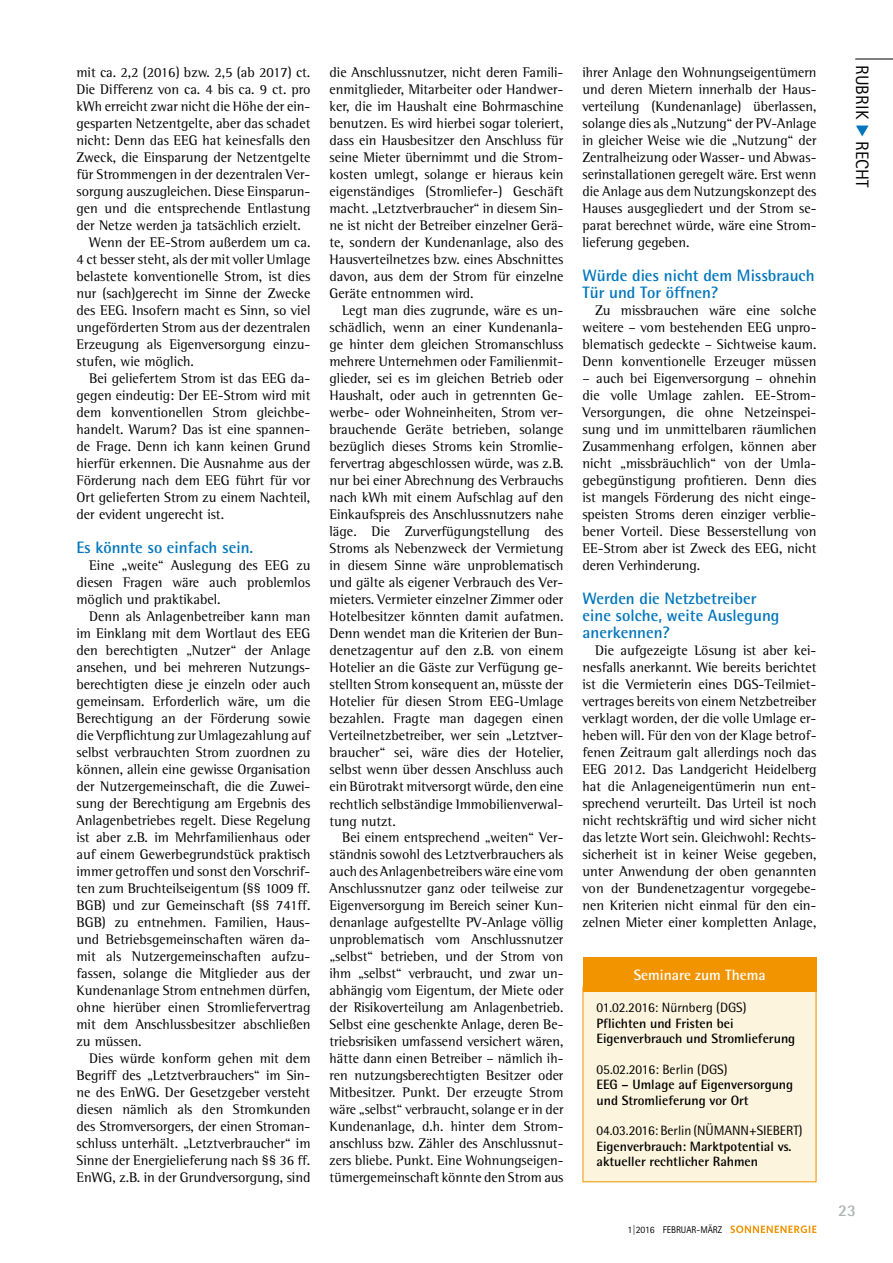
<style>
.page{position:relative;width:893px;height:1263px;background:#fff}
.page>*{position:absolute;margin:0;border:0;box-sizing:border-box;transform-origin:0 0}
.t1{font:18px "Rotis Sans Serif Std";letter-spacing:.01em;color:#000}
.t2{font:700 16.5px/17px "Rotis Semi Sans Std";color:#0076bd}
.t3{font:700 16.5px "Rotis Semi Sans Std";color:#b1b3b4}
.t4{font:700 15px "Rotis Semi Sans Std";color:#fff}
.t5{font:14.25px/17px "Rotis Semi Serif Std";color:#000;text-align:justify}
.t6{font:700 13.5px/15.5px "Rotis Semi Sans Std";color:#000}
.t7{font:13.5px "Rotis Semi Sans Std";letter-spacing:-.005em;color:#000}
.t8{font:9.75px "Rotis Sans Serif Std";color:#000}
.s1{color:#0076bd}
</style>
<div class="page">
<svg style="left:730px;top:1225px;width:86px;height:8px"></svg>
<hr style="left:855px;top:59px;width:38px;height:1px;background:#000">
<svg style="left:856px;top:125px;width:13px;height:12px"></svg>
<div style="left:583px;top:987px;width:233px;height:195px;background:#fcf4dd"></div>
<div style="left:583px;top:958px;width:233px;height:34px;background:#f29400"></div>
<p class="t5" style="left:77px;top:63px;width:235px">mit ca. 2,2 (2016) bzw. 2,5 (ab 2017) ct.</p>
<p class="t5" style="left:77px;top:80px;width:235px">Die Differenz von ca. 4 bis ca. 9 ct. pro</p>
<p class="t5" style="left:77px;top:97px;width:235px">kWh erreicht zwar nicht die Höhe der ein-</p>
<p class="t5" style="left:77px;top:114px;width:235px">gesparten Netzentgelte, aber das schadet</p>
<p class="t5" style="left:77px;top:131px;width:235px">nicht: Denn das EEG hat keinesfalls den</p>
<p class="t5" style="left:77px;top:148px;width:235px">Zweck, die Einsparung der Netzentgelte</p>
<p class="t5" style="left:77px;top:165px;width:235px">für Strommengen in der dezentralen Ver-</p>
<p class="t5" style="left:77px;top:182px;width:235px">sorgung auszugleichen. Diese Einsparun-</p>
<p class="t5" style="left:77px;top:199px;width:235px">gen und die entsprechende Entlastung</p>
<p class="t5" style="left:77px;top:216px;width:226px">der Netze werden ja tatsächlich erzielt.</p>
<p class="t5" style="left:89px;top:233px;width:223px">Wenn der EE-Strom außerdem um ca.</p>
<p class="t5" style="left:77px;top:250px;width:235px">4 ct besser steht, als der mit voller Umlage</p>
<p class="t5" style="left:77px;top:267px;width:235px">belastete konventionelle Strom, ist dies</p>
<p class="t5" style="left:77px;top:284px;width:235px">nur (sach)gerecht im Sinne der Zwecke</p>
<p class="t5" style="left:77px;top:301px;width:235px">des EEG. Insofern macht es Sinn, so viel</p>
<p class="t5" style="left:77px;top:318px;width:235px">ungeförderten Strom aus der dezentralen</p>
<p class="t5" style="left:77px;top:335px;width:235px">Erzeugung als Eigenversorgung einzu-</p>
<p class="t5" style="left:77px;top:352px;width:119px">stufen, wie möglich.</p>
<p class="t5" style="left:89px;top:369px;width:223px">Bei geliefertem Strom ist das EEG da-</p>
<p class="t5" style="left:77px;top:387px;width:235px">gegen eindeutig: Der EE-Strom wird mit</p>
<p class="t5" style="left:77px;top:404px;width:235px">dem konventionellen Strom gleichbe-</p>
<p class="t5" style="left:77px;top:421px;width:235px">handelt. Warum? Das ist eine spannen-</p>
<p class="t5" style="left:77px;top:438px;width:235px">de Frage. Denn ich kann keinen Grund</p>
<p class="t5" style="left:77px;top:455px;width:235px">hierfür erkennen. Die Ausnahme aus der</p>
<p class="t5" style="left:77px;top:472px;width:235px">Förderung nach dem EEG führt für vor</p>
<p class="t5" style="left:77px;top:489px;width:235px">Ort gelieferten Strom zu einem Nachteil,</p>
<p class="t5" style="left:77px;top:506px;width:149px">der evident ungerecht ist.</p>
<p class="t2" style="left:77px;top:538px;width:178px">Es könnte so einfach sein.</p>
<p class="t5" style="left:77px;top:556px;width:235px;text-indent:13px">Eine „weite“ Auslegung des EEG zu diesen Fragen wäre auch problemlos möglich und praktikabel.</p>
<p class="t5" style="left:77px;top:608px;width:235px;text-indent:13px">Denn als Anlagenbetreiber kann man im Einklang mit dem Wortlaut des EEG den berechtigten „Nutzer“ der Anlage ansehen, und bei mehreren Nutzungs&shy;berechtigten diese je einzeln oder auch gemeinsam. Erforderlich wäre, um die Berechtigung an der Förderung sowie die Verpflichtung zur Umlagezahlung auf selbst verbrauchten Strom zuordnen zu können, allein eine gewisse Organisation der Nutzergemeinschaft, die die Zuwei&shy;sung der Berechtigung am Ergebnis des Anlagenbetriebes regelt. Diese Regelung ist aber z.B. im Mehrfamilienhaus oder auf einem Gewerbegrundstück praktisch immer getroffen und sonst den Vorschrif&shy;ten zum Bruchteilseigentum (§§ 1009 ff.<br>BGB) und zur Gemeinschaft (§§ 741ff.<br>BGB) zu entnehmen. Familien, Haus&shy;und Betriebsgemeinschaften wären da&shy;mit als Nutzergemeinschaften aufzu&shy;fassen, solange die Mitglieder aus der Kundenanlage Strom entnehmen dürfen, ohne hierüber einen Stromliefervertrag mit dem Anschlussbesitzer abschließen zu müssen.</p>
<p class="t5" style="left:77px;top:1050px;width:235px;text-indent:13px">Dies würde konform gehen mit dem Begriff des „Letztverbrauchers“ im Sin&shy;ne des EnWG. Der Gesetzgeber versteht diesen nämlich als den Stromkunden des Stromversorgers, der einen Stroman&shy;schluss unterhält. „Letztverbraucher“ im Sinne der Energielieferung nach §§ 36 ff.<br>EnWG, z.B. in der Grundversorgung, sind</p>
<p class="t5" style="left:330px;top:63px;width:235px">die Anschlussnutzer, nicht deren Famili&shy;enmitglieder, Mitarbeiter oder Handwer&shy;ker, die im Haushalt eine Bohrmaschine benutzen. Es wird hierbei sogar toleriert, dass ein Hausbesitzer den Anschluss für seine Mieter übernimmt und die Strom&shy;kosten umlegt, solange er hieraus kein eigenständiges (Stromliefer-) Geschäft macht. „Letztverbraucher“ in diesem Sin&shy;ne ist nicht der Betreiber einzelner Gerä&shy;te, sondern der Kundenanlage, also des Hausverteilnetzes bzw. eines Abschnittes davon, aus dem der Strom für einzelne Geräte entnommen wird.</p>
<p class="t5" style="left:330px;top:302px;width:235px;text-indent:13px">Legt man dies zugrunde, wäre es un&shy;schädlich, wenn an einer Kundenanla&shy;ge hinter dem gleichen Stromanschluss mehrere Unternehmen oder Familienmit&shy;glieder, sei es im gleichen Betrieb oder Haushalt, oder auch in getrennten Ge&shy;werbe- oder Wohneinheiten, Strom ver&shy;brauchende Geräte betrieben, solange bezüglich dieses Stroms kein Stromlie&shy;fervertrag abgeschlossen würde, was z.B. nur bei einer Abrechnung des Verbrauchs nach kWh mit einem Aufschlag auf den Einkaufspreis des Anschlussnutzers nahe läge. Die Zurverfügungstellung des Stroms als Nebenzweck der Vermietung in diesem Sinne wäre unproblematisch und gälte als eigener Verbrauch des Ver&shy;mieters. Vermieter einzelner Zimmer oder Hotelbesitzer könnten damit aufatmen.<br>Denn wendet man die Kriterien der Bun&shy;denetzagentur auf den z.B. von einem Hotelier an die Gäste zur Verfügung ge&shy;stellten Strom konsequent an, müsste der Hotelier für diesen Strom EEG-Umlage bezahlen. Fragte man dagegen einen Verteilnetzbetreiber, wer sein „Letztver&shy;braucher“ sei, wäre dies der Hotelier, selbst wenn über dessen Anschluss auch ein Bürotrakt mitversorgt würde, den eine rechtlich selbständige Immobilienverwal&shy;tung nutzt.</p>
<p class="t5" style="left:330px;top:829px;width:235px;text-indent:13px">Bei einem entsprechend „weiten“ Ver&shy;ständnis sowohl des Letztverbrauchers als auch des Anlagenbetreibers wäre eine vom Anschlussnutzer ganz oder teilweise zur Eigenversorgung im Bereich seiner Kun&shy;denanlage aufgestellte PV-Anlage völlig unproblematisch vom Anschlussnutzer „selbst“ betrieben, und der Strom von ihm „selbst“ verbraucht, und zwar un&shy;abhängig vom Eigentum, der Miete oder der Risikoverteilung am Anlagenbetrieb.<br>Selbst eine geschenkte Anlage, deren Be&shy;triebsrisiken umfassend versichert wären, hätte dann einen Betreiber – nämlich ih&shy;ren nutzungsberechtigten Besitzer oder Mitbesitzer. Punkt. Der erzeugte Strom wäre „selbst“ verbraucht, solange er in der Kundenanlage, d.h. hinter dem Strom&shy;anschluss bzw. Zähler des Anschlussnut&shy;zers bliebe. Punkt. Eine Wohnungseigen&shy;tümergemeinschaft könnte den Strom aus</p>
<p class="t5" style="left:583px;top:63px;width:235px">ihrer Anlage den Wohnungseigentümern und deren Mietern innerhalb der Haus&shy;verteilung (Kundenanlage) überlassen, solange dies als „Nutzung“ der PV-Anlage in gleicher Weise wie die „Nutzung“ der Zentralheizung oder Wasser- und Abwas&shy;serinstallationen geregelt wäre. Erst wenn die Anlage aus dem Nutzungskonzept des Hauses ausgegliedert und der Strom se&shy;parat berechnet würde, wäre eine Strom&shy;lieferung gegeben.</p>
<p class="t2" style="left:583px;top:266px;width:233px">Würde dies nicht dem Missbrauch<br>Tür und Tor öffnen?</p>
<p class="t5" style="left:583px;top:301px;width:235px;text-indent:13px">Zu missbrauchen wäre eine solche weitere – vom bestehenden EEG unpro&shy;blematisch gedeckte – Sichtweise kaum.<br>Denn konventionelle Erzeuger müssen</p>
<p class="t5" style="left:583px;top:369px;width:235px">– auch bei Eigenversorgung – ohnehin die volle Umlage zahlen. EE-Strom-Versorgungen, die ohne Netzeinspei&shy;sung und im unmittelbaren räumlichen Zusammenhang erfolgen, können aber nicht „missbräuchlich“ von der Umla&shy;gebegünstigung profitieren. Denn dies ist mangels Förderung des nicht einge&shy;speisten Stroms deren einziger verblie&shy;bener Vorteil. Diese Besserstellung von EE-Strom aber ist Zweck des EEG, nicht deren Verhinderung.</p>
<p class="t2" style="left:583px;top:589px;width:198px">Werden die Netzbetreiber eine solche, weite Auslegung anerkennen?</p>
<p class="t5" style="left:583px;top:642px;width:235px;text-indent:13px">Die aufgezeigte Lösung ist aber kei&shy;nesfalls anerkannt. Wie bereits berichtet ist die Vermieterin eines DGS-Teilmiet&shy;vertrages bereits von einem Netzbetreiber verklagt worden, der die volle Umlage er&shy;heben will. Für den von der Klage betrof&shy;fenen Zeitraum galt allerdings noch das EEG 2012. Das Landgericht Heidelberg hat die Anlageneigentümerin nun ent&shy;sprechend verurteilt. Das Urteil ist noch nicht rechtskräftig und wird sicher nicht das letzte Wort sein. Gleichwohl: Rechts&shy;sicherheit ist in keiner Weise gegeben, unter Anwendung der oben genannten von der Bundenetzagentur vorgegebe&shy;nen Kriterien nicht einmal für den ein&shy;zelnen Mieter einer kompletten Anlage,</p>
<p class="t4" style="left:634px;top:966px;width:133px">Seminare zum Thema</p>
<p class="t7" style="left:596px;top:1000px;width:152px">01.02.2016: Nürnberg (DGS)</p>
<p class="t6" style="left:596px;top:1015px;width:200px">Pflichten und Fristen bei<br>Eigenverbrauch und Stromlieferung</p>
<p class="t7" style="left:596px;top:1061px;width:133px">05.02.2016: Berlin (DGS)</p>
<p class="t6" style="left:596px;top:1076px;width:198px">EEG – Umlage auf Eigenversorgung und Stromlieferung vor Ort</p>
<p class="t7" style="left:596px;top:1123px;width:208px">04.03.2016: Berlin (NÜMANN+SIEBERT)</p>
<p class="t6" style="left:596px;top:1138px;width:197px">Eigenverbrauch: Marktpotential vs. aktueller rechtlicher Rahmen</p>
<p class="t8" style="left:627px;top:1223px;width:96px">1|2016 FEBRUAR-MÄRZ</p>
<p class="t1" style="left:873px;top:65px;width:125px;rotate:90deg">RUBRIK <span class="s1">◆</span> RECHT</p>
<p class="t3" style="left:838px;top:1200px;width:19px">23</p>
</div>
